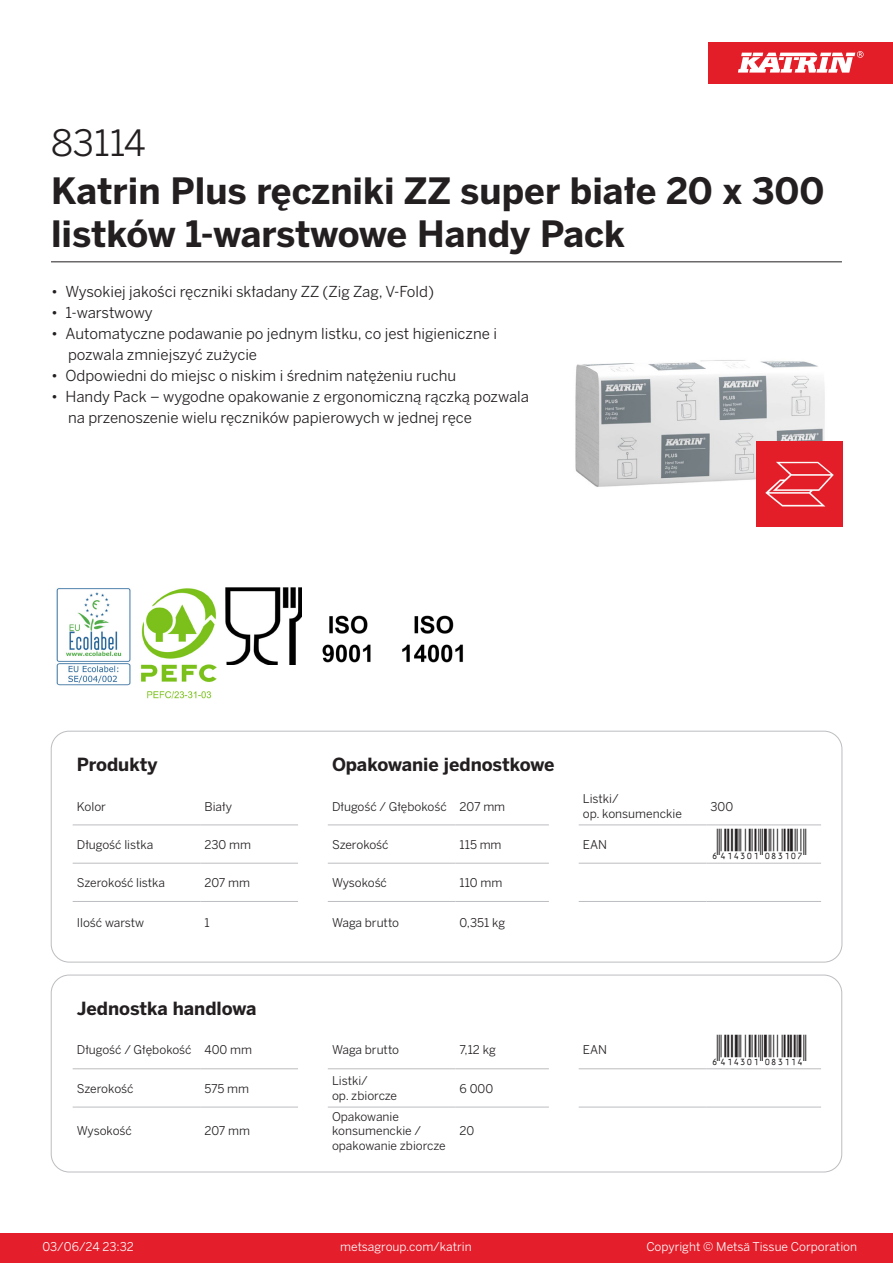
<style>
.page{position:relative;width:893px;height:1263px;background:#fff}
.page>*{position:absolute;margin:0;border:0;box-sizing:border-box;transform-origin:0 0}
.Product_Name{font:700 36px/43.2px "Benton Sans";color:#231f20}
.External_material_co{font:36px "Benton Sans";color:#231f20}
.T_EAN{font:30px "Viisas EAN Matala";color:#231f20}
.T_TableHeader{font:700 18px "Benton Sans";color:#231f20}
.MarketingBullets{font:15px/21px "Benton Sans";color:#231f20}
.T_TableBody{font:12px/14.4px "Benton Sans";color:#231f20}
.t1{font:12px "Benton Sans";color:#fff}
</style>
<div class="page">
<div style="left:0;top:1233px;width:893px;height:30px;background:#e41e2b"></div>
<div style="left:708px;top:43px;width:185px;height:41px;background:#e31e28"></div>
<svg style="left:738px;top:51px;width:126px;height:22px"></svg>
<hr style="left:73px;top:825px;width:127px;height:1px;background:#bcbdc0">
<hr style="left:200px;top:825px;width:98px;height:1px;background:#bcbdc0">
<hr style="left:328px;top:825px;width:127px;height:1px;background:#bcbdc0">
<hr style="left:455px;top:825px;width:94px;height:1px;background:#bcbdc0">
<hr style="left:579px;top:825px;width:127px;height:1px;background:#bcbdc0">
<hr style="left:706px;top:825px;width:115px;height:1px;background:#bcbdc0">
<hr style="left:73px;top:863px;width:127px;height:1px;background:#bcbdc0">
<hr style="left:200px;top:863px;width:98px;height:1px;background:#bcbdc0">
<hr style="left:328px;top:863px;width:127px;height:1px;background:#bcbdc0">
<hr style="left:455px;top:863px;width:94px;height:1px;background:#bcbdc0">
<hr style="left:579px;top:863px;width:127px;height:1px;background:#bcbdc0">
<hr style="left:706px;top:863px;width:115px;height:1px;background:#bcbdc0">
<hr style="left:73px;top:901px;width:127px;height:1px;background:#bcbdc0">
<hr style="left:200px;top:901px;width:98px;height:1px;background:#bcbdc0">
<hr style="left:328px;top:901px;width:127px;height:1px;background:#bcbdc0">
<hr style="left:455px;top:901px;width:94px;height:1px;background:#bcbdc0">
<hr style="left:579px;top:901px;width:127px;height:1px;background:#bcbdc0">
<hr style="left:706px;top:901px;width:115px;height:1px;background:#bcbdc0">
<div style="left:51px;top:731px;width:791px;height:231px;border:1px solid #bcbdc0;border-radius:18px"></div>
<hr style="left:73px;top:1068px;width:127px;height:1px;background:#bcbdc0">
<hr style="left:200px;top:1068px;width:98px;height:1px;background:#bcbdc0">
<hr style="left:328px;top:1068px;width:127px;height:1px;background:#bcbdc0">
<hr style="left:455px;top:1068px;width:94px;height:1px;background:#bcbdc0">
<hr style="left:579px;top:1068px;width:127px;height:1px;background:#bcbdc0">
<hr style="left:706px;top:1068px;width:115px;height:1px;background:#bcbdc0">
<hr style="left:73px;top:1107px;width:127px;height:1px;background:#bcbdc0">
<hr style="left:200px;top:1107px;width:98px;height:1px;background:#bcbdc0">
<hr style="left:328px;top:1107px;width:127px;height:1px;background:#bcbdc0">
<hr style="left:455px;top:1107px;width:94px;height:1px;background:#bcbdc0">
<hr style="left:579px;top:1107px;width:127px;height:1px;background:#bcbdc0">
<hr style="left:706px;top:1107px;width:115px;height:1px;background:#bcbdc0">
<div style="left:51px;top:975px;width:791px;height:197px;border:1px solid #bcbdc0;border-radius:18px"></div>
<img style="left:575px;top:360px;width:263px;height:167px">
<img style="left:56px;top:588px;width:75px;height:98px">
<img style="left:141px;top:588px;width:76px;height:111px">
<img style="left:225px;top:587px;width:77px;height:77px">
<img style="left:322px;top:615px;width:49px;height:48px">
<img style="left:402px;top:615px;width:61px;height:48px">
<img style="left:757px;top:442px;width:85px;height:85px">
<hr style="left:51px;top:261px;width:791px;height:1px;background:#231f20">
<p class="External_material_co" style="left:51px;top:121px;width:96px">83114</p>
<p class="Product_Name" style="left:51px;top:170px;width:775px">Katrin Plus ręczniki ZZ super białe 20 x 300 listków 1-warstwowe Handy Pack</p>
<p class="MarketingBullets" style="left:51px;top:281px;width:384px">• Wysokiej jakości ręczniki składany ZZ (Zig Zag, V-Fold)</p>
<p class="MarketingBullets" style="left:51px;top:302px;width:103px">• 1-warstwowy</p>
<p class="MarketingBullets" style="left:68px;top:323px;width:430px;text-indent:-17px">• Automatyczne podawanie po jednym listku, co jest higieniczne i pozwala zmniejszyć zużycie</p>
<p class="MarketingBullets" style="left:51px;top:365px;width:407px">• Odpowiedni do miejsc o niskim i średnim natężeniu ruchu</p>
<p class="MarketingBullets" style="left:68px;top:386px;width:462px;text-indent:-17px">• Handy Pack – wygodne opakowanie z ergonomiczną rączką pozwala na przenoszenie wielu ręczników papierowych w jednej ręce</p>
<p class="T_TableHeader" style="left:77px;top:753px;width:82px">Produkty</p>
<p class="T_TableHeader" style="left:332px;top:753px;width:224px">Opakowanie jednostkowe</p>
<p class="T_TableBody" style="left:77px;top:799px;width:31px">Kolor</p>
<p class="T_TableBody" style="left:204px;top:799px;width:29px">Biały</p>
<p class="T_TableBody" style="left:332px;top:799px;width:116px">Długość / Głębokość</p>
<p class="T_TableBody" style="left:460px;top:799px;width:47px">207 mm</p>
<p class="T_TableBody" style="left:583px;top:792px;width:37px">Listki/</p>
<p class="T_TableBody" style="left:583px;top:806px;width:100px">op. konsumenckie</p>
<p class="T_TableBody" style="left:710px;top:799px;width:24px">300</p>
<p class="T_TableBody" style="left:77px;top:837px;width:78px">Długość listka</p>
<p class="T_TableBody" style="left:204px;top:837px;width:48px">230 mm</p>
<p class="T_TableBody" style="left:332px;top:837px;width:58px">Szerokość</p>
<p class="T_TableBody" style="left:460px;top:837px;width:43px">115 mm</p>
<p class="T_TableBody" style="left:583px;top:837px;width:26px">EAN</p>
<p class="T_EAN" style="left:710px;top:829px;width:97px">*6414301083107*</p>
<p class="T_TableBody" style="left:77px;top:875px;width:90px">Szerokość listka</p>
<p class="T_TableBody" style="left:204px;top:875px;width:47px">207 mm</p>
<p class="T_TableBody" style="left:332px;top:875px;width:56px">Wysokość</p>
<p class="T_TableBody" style="left:460px;top:875px;width:44px">110 mm</p>
<p class="T_TableBody" style="left:77px;top:916px;width:69px">Ilość warstw</p>
<p class="T_TableBody" style="left:204px;top:916px;width:7px">1</p>
<p class="T_TableBody" style="left:332px;top:916px;width:69px">Waga brutto</p>
<p class="T_TableBody" style="left:460px;top:916px;width:47px">0,351 kg</p>
<p class="T_TableHeader" style="left:77px;top:997px;width:181px">Jednostka handlowa</p>
<p class="T_TableBody" style="left:77px;top:1043px;width:116px">Długość / Głębokość</p>
<p class="T_TableBody" style="left:204px;top:1043px;width:49px">400 mm</p>
<p class="T_TableBody" style="left:332px;top:1043px;width:69px">Waga brutto</p>
<p class="T_TableBody" style="left:460px;top:1043px;width:38px">7,12 kg</p>
<p class="T_TableBody" style="left:583px;top:1043px;width:26px">EAN</p>
<p class="T_EAN" style="left:710px;top:1034px;width:97px">*6414301083114*</p>
<p class="T_TableBody" style="left:77px;top:1081px;width:58px">Szerokość</p>
<p class="T_TableBody" style="left:204px;top:1081px;width:46px">575 mm</p>
<p class="T_TableBody" style="left:332px;top:1074px;width:37px">Listki/</p>
<p class="T_TableBody" style="left:332px;top:1088px;width:67px">op. zbiorcze</p>
<p class="T_TableBody" style="left:460px;top:1081px;width:35px">6 000</p>
<p class="T_TableBody" style="left:77px;top:1123px;width:56px">Wysokość</p>
<p class="T_TableBody" style="left:204px;top:1123px;width:47px">207 mm</p>
<p class="T_TableBody" style="left:332px;top:1109px;width:115px">Opakowanie konsumenckie / opakowanie zbiorcze</p>
<p class="T_TableBody" style="left:460px;top:1123px;width:16px">20</p>
<p class="t1" style="left:43px;top:1239px;width:93px">03/06/24 23:32</p>
<p class="t1" style="left:340px;top:1239px;width:133px">metsagroup.com/katrin</p>
<p class="t1" style="left:646px;top:1239px;width:212px">Copyright © Metsä Tissue Corporation</p>
</div>
